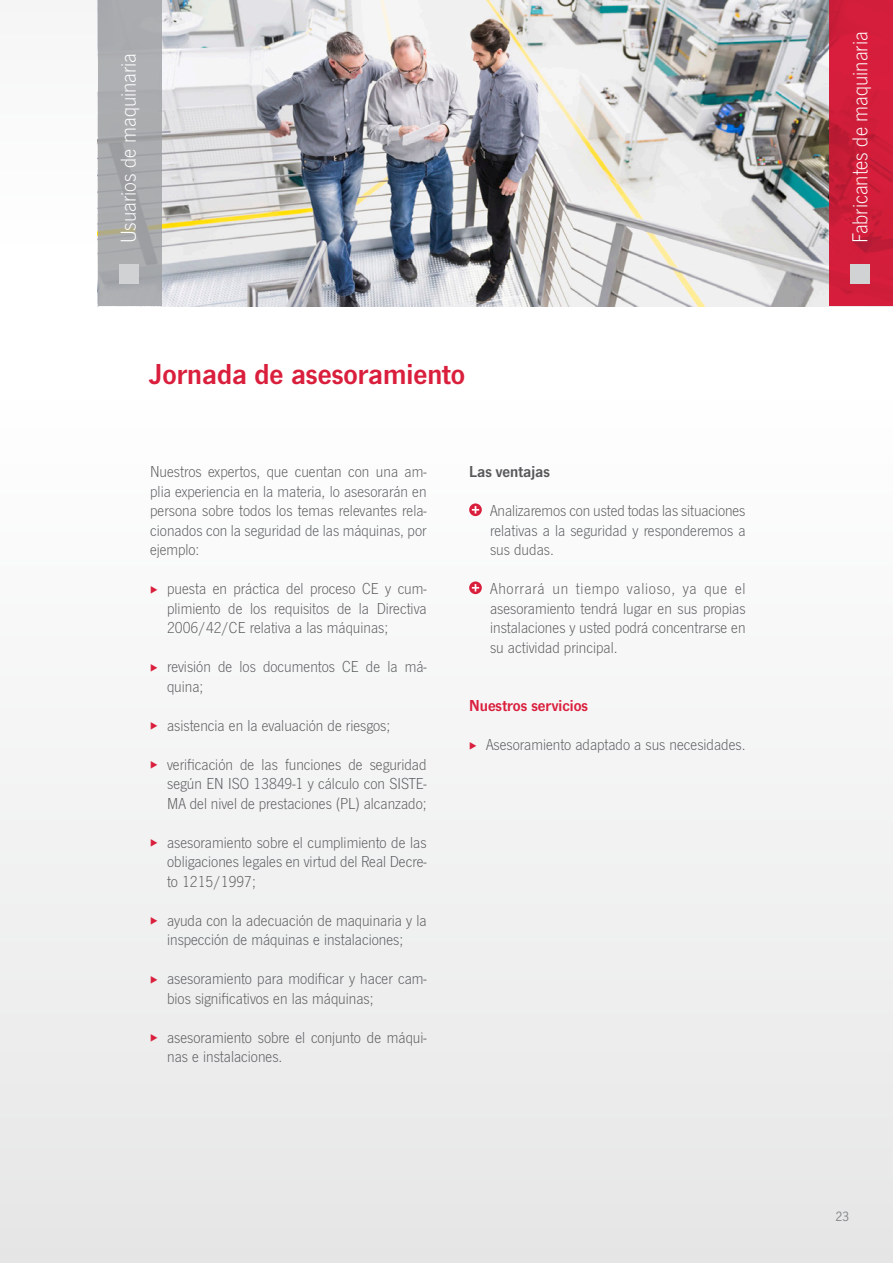
<style>
.page{position:relative;width:893px;height:1263px;background:#fff}
.page>*{position:absolute;margin:0;border:0;box-sizing:border-box;transform-origin:0 0}
.t1{font:30px "News Got Dem";color:#da1f3d}
.t2{font:300 22.5px "News Got";color:#fff}
.t3{font:300 16.5px/19.5px "News Got";color:#57585a;text-align:justify}
.t4{font:16.5px "News Got Dem";color:#da1f3d}
.t5{font:16.5px "News Got Dem";color:#57585a}
.t6{font:12px "News Gothic Std";color:#808285}
.s1{color:#da1f3d}
</style>
<div class="page">
<div style="left:0;top:0;width:893px;height:244px;background:#fafafa"></div>
<div style="left:0;top:397px;width:893px;height:866px;background:#f2f2f3"></div>
<img style="left:162px;top:0;width:667px;height:306px">
<svg style="left:469px;top:503px;width:13px;height:13px"></svg>
<svg style="left:472px;top:506px;width:7px;height:7px"></svg>
<svg style="left:469px;top:581px;width:13px;height:13px"></svg>
<svg style="left:472px;top:584px;width:7px;height:7px"></svg>
<div style="left:98px;top:0;width:64px;height:306px;background:linear-gradient(to right,#a9abad,#a9aaad)"></div>
<div style="left:119px;top:264px;width:20px;height:20px;background:#d1d2d4"></div>
<svg style="left:829px;top:0;width:64px;height:306px;background:#cf1d39"></svg>
<div style="left:850px;top:264px;width:20px;height:20px;background:#d1d2d4"></div>
<h2 class="t2" style="left:116px;top:243px;width:192px;rotate:-90deg">Usuarios de maquinaria</h2>
<h1 class="t1" style="left:149px;top:356px;width:318px">Jornada de asesoramiento</h1>
<p class="t3" style="left:150px;top:462px;width:278px">Nuestros expertos, que cuentan con una am&shy;plia experiencia en la materia, lo asesorarán en persona sobre todos los temas relevantes rela&shy;cionados con la seguridad de las máquinas, por ejemplo:</p>
<p class="t3" style="left:167px;top:579px;width:261px;text-indent:-17px"><span class="s1">◆</span> puesta en práctica del proceso CE y cum&shy;plimiento de los requisitos de la Directiva 2006/42/CE relativa a las máquinas;</p>
<p class="t3" style="left:167px;top:657px;width:261px;text-indent:-17px"><span class="s1">◆</span> revisión de los documentos CE de la má&shy;quina;</p>
<p class="t3" style="left:150px;top:716px;width:241px"><span class="s1">◆</span> asistencia en la evaluación de riesgos;</p>
<p class="t3" style="left:167px;top:755px;width:261px;text-indent:-17px"><span class="s1">◆</span> verificación de las funciones de seguridad según EN ISO 13849-1 y cálculo con SISTE-MA del nivel de prestaciones (PL) alcanzado;</p>
<p class="t3" style="left:167px;top:833px;width:261px;text-indent:-17px"><span class="s1">◆</span> asesoramiento sobre el cumplimiento de las obligaciones legales en virtud del Real Decre&shy;to 1215/1997;</p>
<p class="t3" style="left:150px;top:911px;width:278px;text-align:center"><span class="s1">◆</span> ayuda con la adecuación de maquinaria y la inspección de máquinas e instalaciones;</p>
<p class="t3" style="left:167px;top:969px;width:261px;text-indent:-17px"><span class="s1">◆</span> asesoramiento para modificar y hacer cam&shy;bios significativos en las máquinas;</p>
<p class="t3" style="left:167px;top:1028px;width:261px;text-indent:-17px"><span class="s1">◆</span> asesoramiento sobre el conjunto de máqui&shy;nas e instalaciones.</p>
<p class="t5" style="left:469px;top:462px;width:82px">Las ventajas</p>
<p class="t3" style="left:490px;top:501px;width:257px">Analizaremos con usted todas las situaciones relativas a la seguridad y responderemos a sus dudas.</p>
<p class="t3" style="left:490px;top:579px;width:257px">Ahorrará un tiempo valioso, ya que el asesoramiento tendrá lugar en sus propias instalaciones y usted podrá concentrarse en su actividad principal.</p>
<p class="t4" style="left:469px;top:696px;width:120px">Nuestros servicios</p>
<p class="t3" style="left:469px;top:735px;width:278px"><span class="s1">◆</span> Asesoramiento adaptado a sus necesidades.</p>
<h2 class="t2" style="left:847px;top:243px;width:213px;rotate:-90deg">Fabricantes de maquinaria</h2>
<p class="t6" style="left:835px;top:1209px;width:15px">23</p>
</div>
